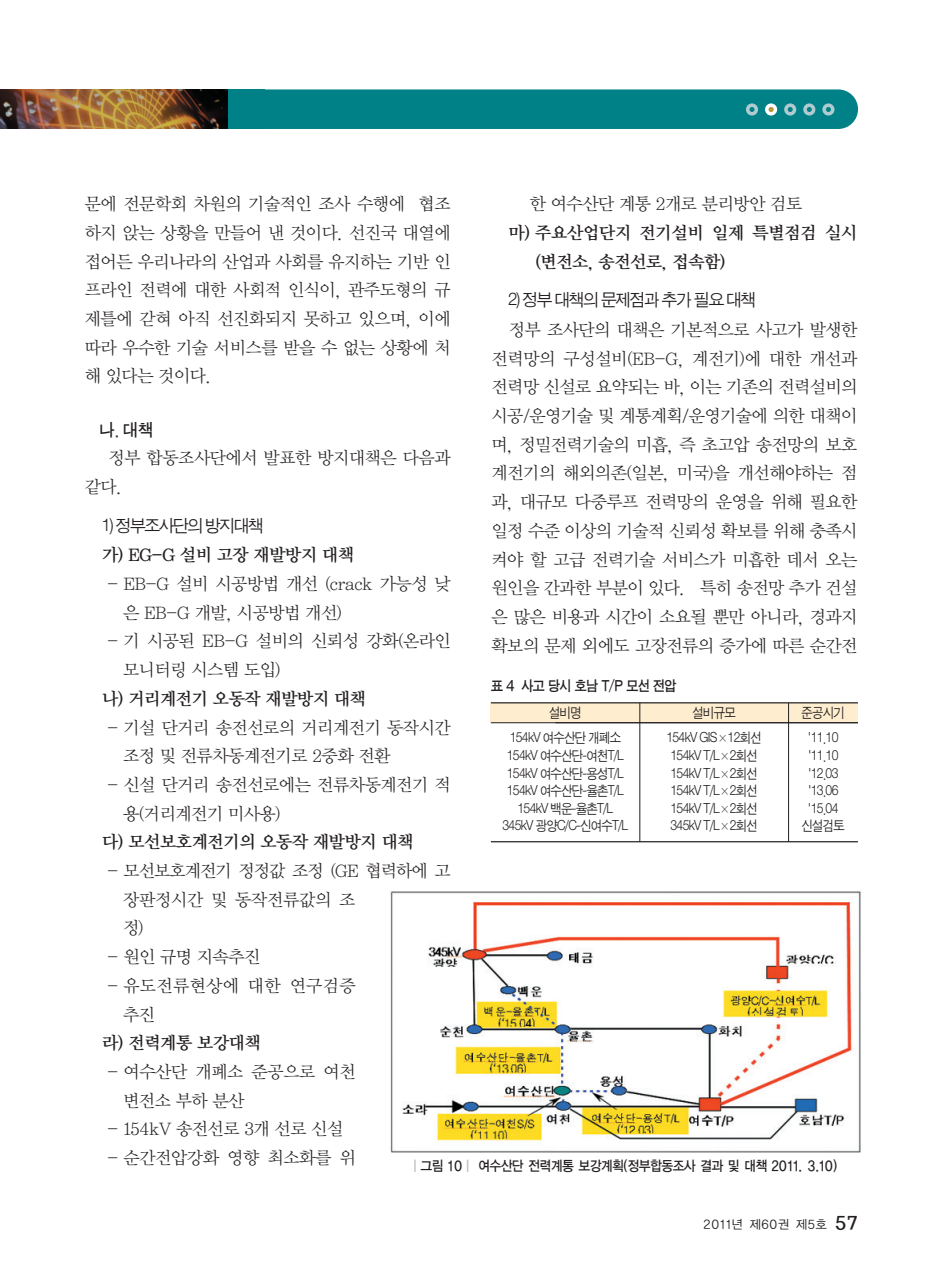
<style>
.page{position:relative;width:931px;height:1274px;background:#fff}
.page>*{position:absolute;margin:0;border:0;box-sizing:border-box;transform-origin:0 0}
.t1{font:17.5px/28.7px "Y Mj O12";letter-spacing:-.095em;color:#231f20}
.t2{font:17.5px/28.7px "Y Mj O14";letter-spacing:-.095em;color:#231f20}
.t3{font:17.5px/28.7px "Y Mj O12";letter-spacing:-.125em;color:#231f20}
.t4{font:17.5px "Sand Jg";letter-spacing:-.08em;color:#231f20}
.t5{font:17.5px/28.7px "Y Mj O12";letter-spacing:-.05em;color:#231f20}
.t6{font:17.5px "Sand Tg";color:#231f20}
.t7{font:14px "Sand Jg";letter-spacing:-.055em;color:#231f20;scale:.9 1}
.t8{font:14px "YGO13";letter-spacing:-.105em;color:#231f20;scale:.9 1}
.t9{font:14px "SM Ago T";letter-spacing:-.095em;color:#231f20;scale:.9 1}
.t10{font:12.25px "YGO12";letter-spacing:-.01em;color:#231f20}
.s1{color:#bcbdc0}
.s2{font-family:"Soma M";font-size:17.5px}
</style>
<div class="page">
<img style="left:0;top:89px;width:228px;height:40px">
<div style="left:238px;top:89px;width:620px;height:40px;background:#008087;border-radius:20px"></div>
<div style="left:228px;top:89px;width:36px;height:40px;background:#008087"></div>
<div style="left:822px;top:103px;width:12px;height:13px;border:4px solid #b0cbd0;border-radius:50%"></div>
<div style="left:803px;top:103px;width:12px;height:13px;border:4px solid #b0cbd0;border-radius:50%"></div>
<div style="left:784px;top:103px;width:12px;height:13px;border:4px solid #b0cbd0;border-radius:50%"></div>
<div style="left:765px;top:103px;width:12px;height:13px;border:4px solid #fff;border-radius:50%"></div>
<div style="left:746px;top:103px;width:12px;height:13px;border:4px solid #b0cbd0;border-radius:50%"></div>
<img style="left:390px;top:891px;width:471px;height:262px">
<div style="left:491px;top:703px;width:367px;height:20px;background:#feedce"></div>
<hr style="left:491px;top:702px;width:367px;height:1px;background:#231f20">
<hr style="left:639px;top:703px;width:1px;height:139px;background:#231f20">
<hr style="left:788px;top:703px;width:1px;height:139px;background:#231f20">
<hr style="left:491px;top:722px;width:367px;height:1px;background:#231f20">
<hr style="left:491px;top:841px;width:367px;height:1px;background:#231f20">
<p class="t1" style="left:84px;top:191px;width:369px;text-align:justify">문에 전문학회 차원의 기술적인 조사 수행에 협조 하지 앉는 상황을 만들어 낸 것이다. 선진국 대열에 접어든 우리나라의 산업과 사회를 유지하는 기반 인 프라인 전력에 대한 사회적 인식이, 관주도형의 규 제틀에 갇혀 아직 선진화되지 못하고 있으며, 이에 따라 우수한 기술 서비스를 받을 수 없는 상황에 처 해 있다는 것이다.</p>
<p class="t6" style="left:99px;top:421px;width:56px">나. 대책</p>
<p class="t1" style="left:84px;top:445px;width:369px;text-indent:24px">정부 합동조사단에서 발표한 방지대책은 다음과 같다.</p>
<p class="t4" style="left:102px;top:517px;width:164px">1) 정부조사단의 방지대책</p>
<p class="t2" style="left:102px;top:542px;width:255px">가) EG-G 설비 고장 재발방지 대책</p>
<p class="t1" style="left:122px;top:570px;width:330px;text-indent:-16px">- EB-G 설비 시공방법 개선 (crack 가능성 낮 은 EB-G 개발, 시공방법 개선)</p>
<p class="t1" style="left:122px;top:628px;width:330px;text-indent:-16px">- 기 시공된 EB-G 설비의 신뢰성 강화(온라인 모니터링 시스템 도입)</p>
<p class="t2" style="left:102px;top:685px;width:267px">나) 거리계전기 오동작 재발방지 대책</p>
<p class="t1" style="left:122px;top:714px;width:330px;text-indent:-16px">- 기설 단거리 송전선로의 거리계전기 동작시간 조정 및 전류차동계전기로 2중화 전환</p>
<p class="t1" style="left:122px;top:771px;width:330px;text-indent:-16px">- 신설 단거리 송전선로에는 전류차동계전기 적 용(거리계전기 미사용)</p>
<p class="t2" style="left:102px;top:829px;width:314px">다) 모선보호계전기의 오동작 재발방지 대책</p>
<p class="t3" style="left:122px;top:857px;width:330px;text-indent:-16px">- 모선보호계전기 정정값 조정 (GE 협력하에 고 장판정시간 및 동작전류값의 조<br>정)</p>
<p class="t1" style="left:107px;top:944px;width:156px">- 원인 규명 지속추진</p>
<p class="t5" style="left:122px;top:972px;width:235px;text-indent:-16px">- 유도전류현상에 대한 연구검증 추진</p>
<p class="t2" style="left:102px;top:1030px;width:162px">라) 전력계통 보강대책</p>
<p class="t1" style="left:122px;top:1058px;width:235px;text-indent:-16px">- 여수산단 개폐소 준공으로 여천 변전소 부하 분산</p>
<p class="t1" style="left:107px;top:1116px;width:239px">- 154kV 송전선로 3개 선로 신설</p>
<p class="t1" style="left:107px;top:1144px;width:251px">- 순간전압강화 영향 최소화를 위</p>
<p class="t1" style="left:529px;top:191px;width:275px">한 여수산단 계통 2개로 분리방안 검토</p>
<p class="t2" style="left:534px;top:219px;width:325px;text-indent:-26px">마) 주요산업단지 전기설비 일제 특별점검 실시 (변전소, 송전선로, 접속함)</p>
<p class="t4" style="left:508px;top:292px;width:250px">2) 정부 대책의 문제점과 추가 필요 대책</p>
<p class="t1" style="left:491px;top:316px;width:369px;text-align:justify;text-indent:17px">정부 조사단의 대책은 기본적으로 사고가 발생한 전력망의 구성설비(EB-G, 계전기)에 대한 개선과 전력망 신설로 요약되는 바, 이는 기존의 전력설비의 시공/운영기술 및 계통계획/운영기술에 의한 대책이 며, 정밀전력기술의 미흡, 즉 초고압 송전망의 보호 계전기의 해외의존(일본, 미국)을 개선해야하는 점 과, 대규모 다중루프 전력망의 운영을 위해 필요한 일정 수준 이상의 기술적 신뢰성 확보를 위해 충족시 켜야 할 고급 전력기술 서비스가 미흡한 데서 오는 원인을 간과한 부분이 있다. 특히 송전망 추가 건설 은 많은 비용과 시간이 소요될 뿐만 아니라, 경과지 확보의 문제 외에도 고장전류의 증가에 따른 순간전</p>
<p class="t9" style="left:491px;top:679px;width:208px">표 4 사고 당시 호남 T/P 모선 전압</p>
<p class="t7" style="left:549px;top:706px;width:38px">설비명</p>
<p class="t7" style="left:693px;top:706px;width:50px">설비규모</p>
<p class="t7" style="left:802px;top:706px;width:50px">준공시기</p>
<p class="t7" style="left:510px;top:732px;width:125px">154kV 여수산단 개폐소</p>
<p class="t7" style="left:666px;top:732px;width:108px">154kV GIS×12회선</p>
<p class="t7" style="left:808px;top:732px;width:35px">'11.10</p>
<p class="t7" style="left:507px;top:749px;width:132px">154kV 여수산단-여천T/L</p>
<p class="t7" style="left:670px;top:749px;width:99px">154kV T/L×2회선</p>
<p class="t7" style="left:808px;top:749px;width:35px">'11.10</p>
<p class="t7" style="left:507px;top:767px;width:132px">154kV 여수산단-용성T/L</p>
<p class="t7" style="left:670px;top:767px;width:99px">154kV T/L×2회선</p>
<p class="t7" style="left:808px;top:767px;width:35px">'12.03</p>
<p class="t7" style="left:507px;top:785px;width:132px">154kV 여수산단-율촌T/L</p>
<p class="t7" style="left:670px;top:785px;width:99px">154kV T/L×2회선</p>
<p class="t7" style="left:808px;top:785px;width:35px">'13.06</p>
<p class="t7" style="left:517px;top:802px;width:108px">154kV 백운-율촌T/L</p>
<p class="t7" style="left:670px;top:802px;width:99px">154kV T/L×2회선</p>
<p class="t7" style="left:808px;top:802px;width:35px">'15.04</p>
<p class="t7" style="left:503px;top:820px;width:141px">345kV 광양C/C-신여수T/L</p>
<p class="t7" style="left:670px;top:820px;width:99px">345kV T/L×2회선</p>
<p class="t7" style="left:802px;top:820px;width:50px">신설검토</p>
<p class="t8" style="left:409px;top:1159px;width:478px"><span class="s1">ㅣ</span>그림 10<span class="s1">ㅣ</span> 여수산단 전력계통 보강계획(정부합동조사 결과 및 대책 2011. 3.10)</p>
<p class="t10" style="left:703px;top:1219px;width:156px">2011년 제60권 제5호 <span class="s2">57</span></p>
</div>
